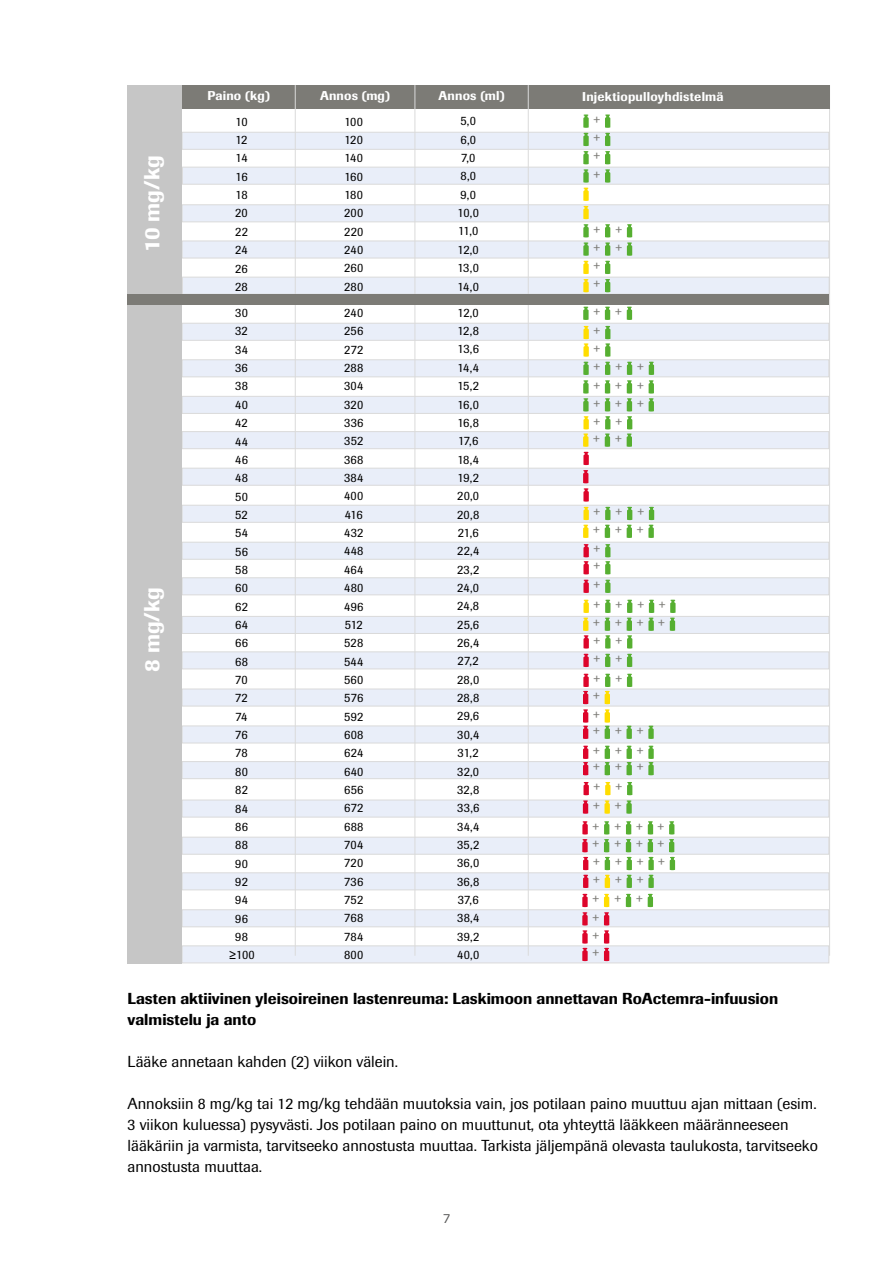
<style>
.page{position:relative;width:893px;height:1263px;background:#fff}
.page>*{position:absolute;margin:0;border:0;box-sizing:border-box;transform-origin:0 0}
.t1{font:500 21.75px "Imago";letter-spacing:-.015em;color:#fff}
.t2{font:15.75px/21px "Imago";color:#000}
.t3{font:500 15.75px/21px "Imago";color:#000}
.t4{font:12.6px/18.3px "Imago";letter-spacing:.015em;color:#000;text-align:justify}
.t5{font:500 12.6px "Imago";letter-spacing:.015em;color:#fff}
.t6{font:12px "Verdana";color:#575756}
.t7{font:11.1px/18.1px "Imago";color:#7c7b76}
</style>
<div class="page">
<div style="left:182px;top:277px;width:647px;height:17px;background:#e9eef9;border:1px solid #dadada"></div>
<div style="left:182px;top:241px;width:647px;height:17px;background:#e9eef9;border:1px solid #dadada"></div>
<div style="left:182px;top:205px;width:647px;height:17px;background:#e9eef9;border:1px solid #dadada"></div>
<div style="left:182px;top:167px;width:647px;height:17px;background:#e9eef9;border:1px solid #dadada"></div>
<div style="left:182px;top:132px;width:647px;height:17px;background:#e9eef9;border:1px solid #dadada"></div>
<hr style="left:829px;top:85px;width:1px;height:871px;background:#dadada">
<div style="left:170px;top:85px;width:660px;height:23px;background:#7c7b76"></div>
<div style="left:182px;top:946px;width:647px;height:17px;background:#e9eef9;border:1px solid #dadada"></div>
<div style="left:182px;top:909px;width:647px;height:18px;background:#e9eef9;border:1px solid #dadada"></div>
<div style="left:182px;top:873px;width:647px;height:17px;background:#e9eef9;border:1px solid #dadada"></div>
<div style="left:182px;top:837px;width:647px;height:17px;background:#e9eef9;border:1px solid #dadada"></div>
<div style="left:182px;top:800px;width:647px;height:17px;background:#e9eef9;border:1px solid #dadada"></div>
<div style="left:182px;top:761px;width:647px;height:18px;background:#e9eef9;border:1px solid #dadada"></div>
<div style="left:182px;top:726px;width:647px;height:17px;background:#e9eef9;border:1px solid #dadada"></div>
<div style="left:182px;top:689px;width:647px;height:17px;background:#e9eef9;border:1px solid #dadada"></div>
<div style="left:182px;top:652px;width:647px;height:17px;background:#e9eef9;border:1px solid #dadada"></div>
<div style="left:182px;top:616px;width:647px;height:18px;background:#e9eef9;border:1px solid #dadada"></div>
<div style="left:182px;top:578px;width:647px;height:17px;background:#e9eef9;border:1px solid #dadada"></div>
<div style="left:182px;top:542px;width:647px;height:17px;background:#e9eef9;border:1px solid #dadada"></div>
<div style="left:182px;top:505px;width:647px;height:17px;background:#e9eef9;border:1px solid #dadada"></div>
<div style="left:182px;top:468px;width:647px;height:17px;background:#e9eef9;border:1px solid #dadada"></div>
<div style="left:182px;top:431px;width:647px;height:18px;background:#e9eef9;border:1px solid #dadada"></div>
<div style="left:182px;top:396px;width:647px;height:18px;background:#e9eef9;border:1px solid #dadada"></div>
<div style="left:182px;top:360px;width:647px;height:17px;background:#e9eef9;border:1px solid #dadada"></div>
<div style="left:182px;top:323px;width:647px;height:17px;background:#e9eef9;border:1px solid #dadada"></div>
<div style="left:128px;top:85px;width:54px;height:878px;background:#c6c6c6"></div>
<hr style="left:295px;top:85px;width:1px;height:871px;background:#dadada">
<hr style="left:415px;top:85px;width:1px;height:871px;background:#dadada">
<hr style="left:528px;top:85px;width:1px;height:871px;background:#dadada">
<div style="left:128px;top:294px;width:701px;height:11px;background:#7c7b76"></div>
<svg style="left:583px;top:307px;width:6px;height:13px"></svg>
<svg style="left:627px;top:307px;width:5px;height:13px"></svg>
<svg style="left:605px;top:307px;width:5px;height:13px"></svg>
<svg style="left:627px;top:224px;width:5px;height:32px"></svg>
<svg style="left:649px;top:362px;width:5px;height:49px"></svg>
<svg style="left:605px;top:507px;width:5px;height:31px"></svg>
<svg style="left:648px;top:507px;width:6px;height:31px"></svg>
<svg style="left:627px;top:507px;width:5px;height:31px"></svg>
<svg style="left:583px;top:544px;width:6px;height:30px"></svg>
<svg style="left:605px;top:544px;width:5px;height:30px"></svg>
<svg style="left:583px;top:580px;width:6px;height:13px"></svg>
<svg style="left:605px;top:580px;width:5px;height:13px"></svg>
<svg style="left:670px;top:600px;width:6px;height:31px"></svg>
<svg style="left:648px;top:600px;width:6px;height:31px"></svg>
<svg style="left:583px;top:600px;width:6px;height:67px"></svg>
<svg style="left:605px;top:600px;width:5px;height:67px"></svg>
<svg style="left:627px;top:600px;width:5px;height:67px"></svg>
<svg style="left:627px;top:674px;width:5px;height:13px"></svg>
<svg style="left:583px;top:674px;width:6px;height:65px"></svg>
<svg style="left:605px;top:674px;width:5px;height:65px"></svg>
<svg style="left:626px;top:726px;width:6px;height:13px"></svg>
<svg style="left:648px;top:726px;width:6px;height:13px"></svg>
<svg style="left:583px;top:746px;width:5px;height:29px"></svg>
<svg style="left:605px;top:746px;width:5px;height:29px"></svg>
<svg style="left:626px;top:746px;width:6px;height:29px"></svg>
<svg style="left:648px;top:746px;width:6px;height:29px"></svg>
<svg style="left:583px;top:782px;width:6px;height:32px"></svg>
<svg style="left:604px;top:782px;width:6px;height:32px"></svg>
<svg style="left:626px;top:782px;width:6px;height:32px"></svg>
<svg style="left:669px;top:821px;width:6px;height:49px"></svg>
<svg style="left:582px;top:821px;width:6px;height:67px"></svg>
<svg style="left:604px;top:821px;width:6px;height:67px"></svg>
<svg style="left:626px;top:821px;width:6px;height:67px"></svg>
<svg style="left:648px;top:821px;width:6px;height:67px"></svg>
<svg style="left:626px;top:894px;width:5px;height:13px"></svg>
<svg style="left:648px;top:894px;width:5px;height:13px"></svg>
<svg style="left:582px;top:894px;width:6px;height:67px"></svg>
<svg style="left:604px;top:894px;width:5px;height:67px"></svg>
<svg style="left:583px;top:326px;width:6px;height:212px"></svg>
<svg style="left:605px;top:326px;width:5px;height:121px"></svg>
<svg style="left:627px;top:362px;width:5px;height:85px"></svg>
<svg style="left:605px;top:224px;width:5px;height:68px"></svg>
<svg style="left:583px;top:114px;width:6px;height:178px"></svg>
<svg style="left:605px;top:114px;width:5px;height:69px"></svg>
<h1 class="t1" style="left:138px;top:252px;width:98px;rotate:-90deg">10 mg/kg</h1>
<h1 class="t1" style="left:138px;top:672px;width:86px;rotate:-90deg">8 mg/kg</h1>
<p class="t5" style="left:207px;top:87px;width:64px">Paino (kg)</p>
<p class="t5" style="left:320px;top:87px;width:72px">Annos (mg)</p>
<p class="t5" style="left:438px;top:87px;width:68px">Annos (ml)</p>
<p class="t5" style="left:582px;top:88px;width:143px">Injektiopulloyhdistelmä</p>
<p class="t4" style="left:235px;top:112px;width:14px">10<br>12<br>14<br>16<br>18<br>20<br>22<br>24<br>26<br>28</p>
<p class="t4" style="left:228px;top:303px;width:28px;text-align:center">30<br>32<br>34<br>36<br>38<br>40<br>42<br>44<br>46<br>48<br>50<br>52<br>54<br>56<br>58<br>60<br>62<br>64<br>66<br>68<br>70<br>72<br>74<br>76<br>78<br>80<br>82<br>84<br>86<br>88<br>90<br>92<br>94<br>96<br>98 ≥100</p>
<p class="t4" style="left:344px;top:112px;width:21px">100<br>120<br>140<br>160<br>180<br>200<br>220<br>240<br>260<br>280</p>
<p class="t4" style="left:344px;top:303px;width:21px">240<br>256<br>272<br>288<br>304<br>320<br>336<br>352<br>368<br>384<br>400<br>416<br>432<br>448<br>464<br>480<br>496<br>512<br>528<br>544<br>560<br>576<br>592<br>608<br>624<br>640<br>656<br>672<br>688<br>704<br>720<br>736<br>752<br>768<br>784<br>800</p>
<p class="t4" style="left:457px;top:112px;width:23px;text-align:left">5,0<br>6,0<br>7,0<br>8,0<br>9,0<br>10,0<br>11,0<br>12,0<br>13,0<br>14,0</p>
<p class="t4" style="left:457px;top:303px;width:24px">12,0<br>12,8<br>13,6<br>14,4<br>15,2<br>16,0<br>16,8<br>17,6<br>18,4<br>19,2<br>20,0<br>20,8<br>21,6<br>22,4<br>23,2<br>24,0<br>24,8<br>25,6<br>26,4<br>27,2<br>28,0<br>28,8<br>29,6<br>30,4<br>31,2<br>32,0<br>32,8<br>33,6<br>34,4<br>35,2<br>36,0<br>36,8<br>37,6<br>38,4<br>39,2<br>40,0</p>
<p class="t7" style="left:593px;top:110px;width:10px">+ +</p>
<p class="t7" style="left:593px;top:146px;width:10px">+ +</p>
<p class="t7" style="left:593px;top:219px;width:31px">+ + + +</p>
<p class="t7" style="left:593px;top:256px;width:10px">+</p>
<p class="t7" style="left:593px;top:274px;width:10px">+</p>
<p class="t7" style="left:593px;top:302px;width:31px">+ +</p>
<p class="t7" style="left:593px;top:321px;width:53px">+<br>+ +++ +++ +++</p>
<p class="t7" style="left:593px;top:429px;width:31px">+ +</p>
<p class="t7" style="left:593px;top:411px;width:31px">+ +</p>
<p class="t7" style="left:593px;top:502px;width:54px">+++ +++</p>
<p class="t7" style="left:593px;top:540px;width:10px;line-height:17.1px">+ +</p>
<p class="t7" style="left:593px;top:574px;width:75px;line-height:20px">+ ++++</p>
<p class="t7" style="left:593px;top:613px;width:75px">++++ + +<br>+ +</p>
<p class="t7" style="left:592px;top:669px;width:32px;line-height:17.2px">+ + +</p>
<p class="t7" style="left:592px;top:705px;width:53px;line-height:16.4px">+ +++</p>
<p class="t7" style="left:592px;top:742px;width:53px;line-height:16.4px">+++ +++</p>
<p class="t7" style="left:592px;top:777px;width:32px">+ + + +</p>
<p class="t7" style="left:592px;top:817px;width:75px;text-align:justify">++++ ++++ ++++ +++</p>
<p class="t7" style="left:592px;top:889px;width:53px">+++ +<br>+<br>+</p>
<p class="t3" style="left:128px;top:988px;width:652px">Lasten aktiivinen yleisoireinen lastenreuma: Laskimoon annettavan RoActemra-infuusion valmistelu ja anto</p>
<p class="t2" style="left:128px;top:1051px;width:272px">Lääke annetaan kahden (2) viikon välein.</p>
<p class="t2" style="left:128px;top:1093px;width:692px">Annoksiin 8 mg/kg tai 12 mg/kg tehdään muutoksia vain, jos potilaan paino muuttuu ajan mittaan (esim.<br>3 viikon kuluessa) pysyvästi. Jos potilaan paino on muuttunut, ota yhteyttä lääkkeen määränneeseen lääkäriin ja varmista, tarvitseeko annostusta muuttaa. Tarkista jäljempänä olevasta taulukosta, tarvitseeko annostusta muuttaa.</p>
<p class="t6" style="left:443px;top:1211px;width:9px">7</p>
</div>
